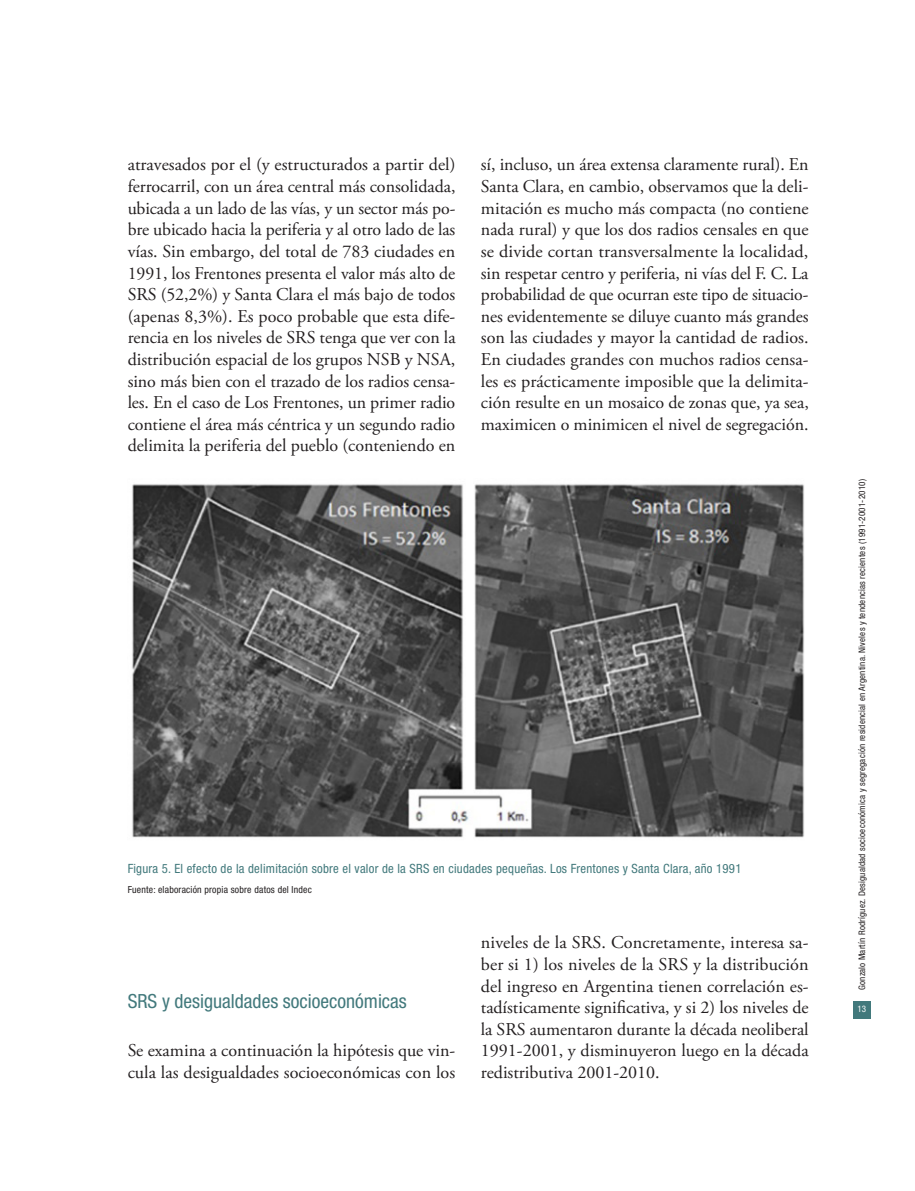
<style>
.page{position:relative;width:915px;height:1191px;background:#fff}
.page>*{position:absolute;margin:0;border:0;box-sizing:border-box;transform-origin:0 0}
.Título2{font:condensed 19.5px "Helvetica Neue LT Std";color:#42797c}
.Cuerpo_texto_2{font:18px/21.6px "Adobe Garamond Pro";color:#231f20;text-align:justify}
.Figura-Tabla{font:condensed 12.75px "Helvetica Neue LT Std";letter-spacing:.02em;color:#42797c}
.Fuente{font:condensed 9.75px "Helvetica Neue LT Std";letter-spacing:.02em;color:#231f20}
.t1{font:condensed 9px "Helvetica Neue LT Std";letter-spacing:.02em;color:#231f20}
.t2{font:condensed 9px "Helvetica Neue LT Std";color:#fff}
</style>
<div class="page">
<div style="left:852px;top:1000px;width:18px;height:18px;background:#42797c"></div>
<img style="left:132px;top:484px;width:672px;height:354px">
<p class="Cuerpo_texto_2" style="left:128px;top:155px;width:329px">atravesados por el (y estructurados a partir del) ferrocarril, con un área central más consolidada, ubicada a un lado de las vías, y un sector más po&shy;bre ubicado hacia la periferia y al otro lado de las vías. Sin embargo, del total de 783 ciudades en 1991, los Frentones presenta el valor más alto de SRS (52,2%) y Santa Clara el más bajo de todos (apenas 8,3%). Es poco probable que esta dife&shy;rencia en los niveles de SRS tenga que ver con la distribución espacial de los grupos NSB y NSA, sino más bien con el trazado de los radios censa&shy;les. En el caso de Los Frentones, un primer radio contiene el área más céntrica y un segundo radio delimita la periferia del pueblo (conteniendo en</p>
<p class="Cuerpo_texto_2" style="left:480px;top:155px;width:329px">sí, incluso, un área extensa claramente rural). En Santa Clara, en cambio, observamos que la deli&shy;mitación es mucho más compacta (no contiene nada rural) y que los dos radios censales en que se divide cortan transversalmente la localidad, sin respetar centro y periferia, ni vías del F. C. La probabilidad de que ocurran este tipo de situacio&shy;nes evidentemente se diluye cuanto más grandes son las ciudades y mayor la cantidad de radios.<br>En ciudades grandes con muchos radios censa&shy;les es prácticamente imposible que la delimita&shy;ción resulte en un mosaico de zonas que, ya sea, maximicen o minimicen el nivel de segregación.</p>
<p class="Figura-Tabla" style="left:128px;top:860px;width:615px">Figura 5. El efecto de la delimitación sobre el valor de la SRS en ciudades pequeñas. Los Frentones y Santa Clara, año 1991</p>
<p class="Fuente" style="left:128px;top:883px;width:186px">Fuente: elaboración propia sobre datos del Indec</p>
<p class="Título2" style="left:128px;top:989px;width:280px">SRS y desigualdades socioeconómicas</p>
<p class="Cuerpo_texto_2" style="left:128px;top:1040px;width:329px">Se examina a continuación la hipótesis que vin&shy;cula las desigualdades socioeconómicas con los</p>
<p class="Cuerpo_texto_2" style="left:480px;top:932px;width:329px">niveles de la SRS. Concretamente, interesa sa&shy;ber si 1) los niveles de la SRS y la distribución del ingreso en Argentina tienen correlación es&shy;tadísticamente significativa, y si 2) los niveles de la SRS aumentaron durante la década neoliberal 1991-2001, y disminuyeron luego en la década redistributiva 2001-2010.</p>
<p class="t1" style="left:856px;top:990px;width:512px;rotate:-90deg">Gonzalo Martín Rodríguez. Desigualdad socioeconómica y segregación residencial en Argentina. Niveles y tendencias recientes (1991-2001-2010)</p>
<p class="t2" style="left:857px;top:1004px;width:10px">13</p>
</div>
